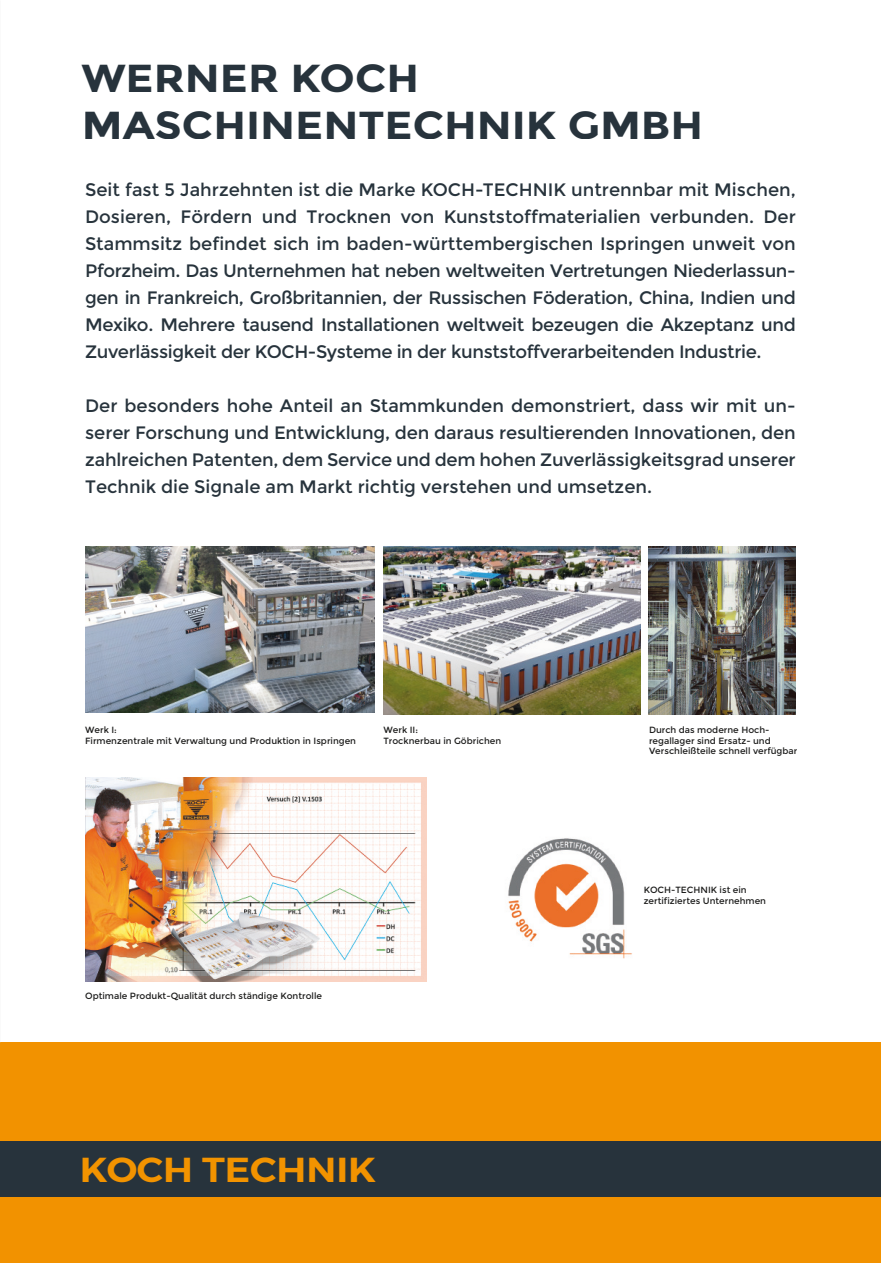
<style>
.page{position:relative;width:881px;height:1263px;background:#fff}
.page>*{position:absolute;margin:0;border:0;box-sizing:border-box;transform-origin:0 0}
.t1{font:700 39px/46.8px "Montserrat";color:#27333c;scale:1.1 1}
.t2{font:600 34.5px "Montserrat";color:#f29300;scale:1.1 1}
.t3{font:18px/27px "Montserrat";letter-spacing:-.01em;color:#27333c;text-align:justify}
.t4{font:9px/10.8px "Montserrat";color:#1c1c1b}
</style>
<div class="page">
<div style="left:0;top:1043px;width:880px;height:220px;background:#f29200"></div>
<div style="left:0;top:1141px;width:880px;height:55px;background:#27333c"></div>
<img style="left:85px;top:546px;width:289px;height:167px">
<img style="left:383px;top:546px;width:256px;height:168px">
<img style="left:648px;top:546px;width:147px;height:169px">
<img style="left:85px;top:778px;width:341px;height:204px">
<img style="left:508px;top:838px;width:124px;height:121px">
<h1 class="t1" style="left:82px;top:55px;width:566px">WERNER KOCH<br>MASCHINENTECHNIK GMBH</h1>
<p class="t3" style="left:85px;top:176px;width:712px">Seit fast 5 Jahrzehnten ist die Marke KOCH-TECHNIK untrennbar mit Mischen, Dosieren, Fördern und Trocknen von Kunststoffmaterialien verbunden. Der Stammsitz befindet sich im baden-württembergischen Ispringen unweit von Pforzheim. Das Unternehmen hat neben weltweiten Vertretungen Niederlassun&shy;gen in Frankreich, Großbritannien, der Russischen Föderation, China, Indien und Mexiko. Mehrere tausend Installationen weltweit bezeugen die Akzeptanz und Zuverlässigkeit der KOCH-Systeme in der kunststoffverarbeitenden Industrie.</p>
<p class="t3" style="left:85px;top:392px;width:711px">Der besonders hohe Anteil an Stammkunden demonstriert, dass wir mit un&shy;serer Forschung und Entwicklung, den daraus resultierenden Innovationen, den zahlreichen Patenten, dem Service und dem hohen Zuverlässigkeitsgrad unserer Technik die Signale am Markt richtig verstehen und umsetzen.</p>
<p class="t4" style="left:85px;top:724px;width:272px">Werk I:<br>Firmenzentrale mit Verwaltung und Produktion in Ispringen</p>
<p class="t4" style="left:383px;top:724px;width:119px">Werk II:<br>Trocknerbau in Göbrichen</p>
<p class="t4" style="left:85px;top:991px;width:238px">Optimale Produkt-Qualität durch ständige Kontrolle</p>
<h2 class="t2" style="left:80px;top:1142px;width:271px">KOCH TECHNIK</h2>
<p class="t4" style="left:648px;top:724px;width:150px">Durch das moderne Hoch&shy;regallager sind Ersatz- und<br>Verschleißteile schnell verfügbar</p>
<p class="t4" style="left:643px;top:885px;width:124px">KOCH-TECHNIK ist ein zertifiziertes Unternehmen</p>
</div>
